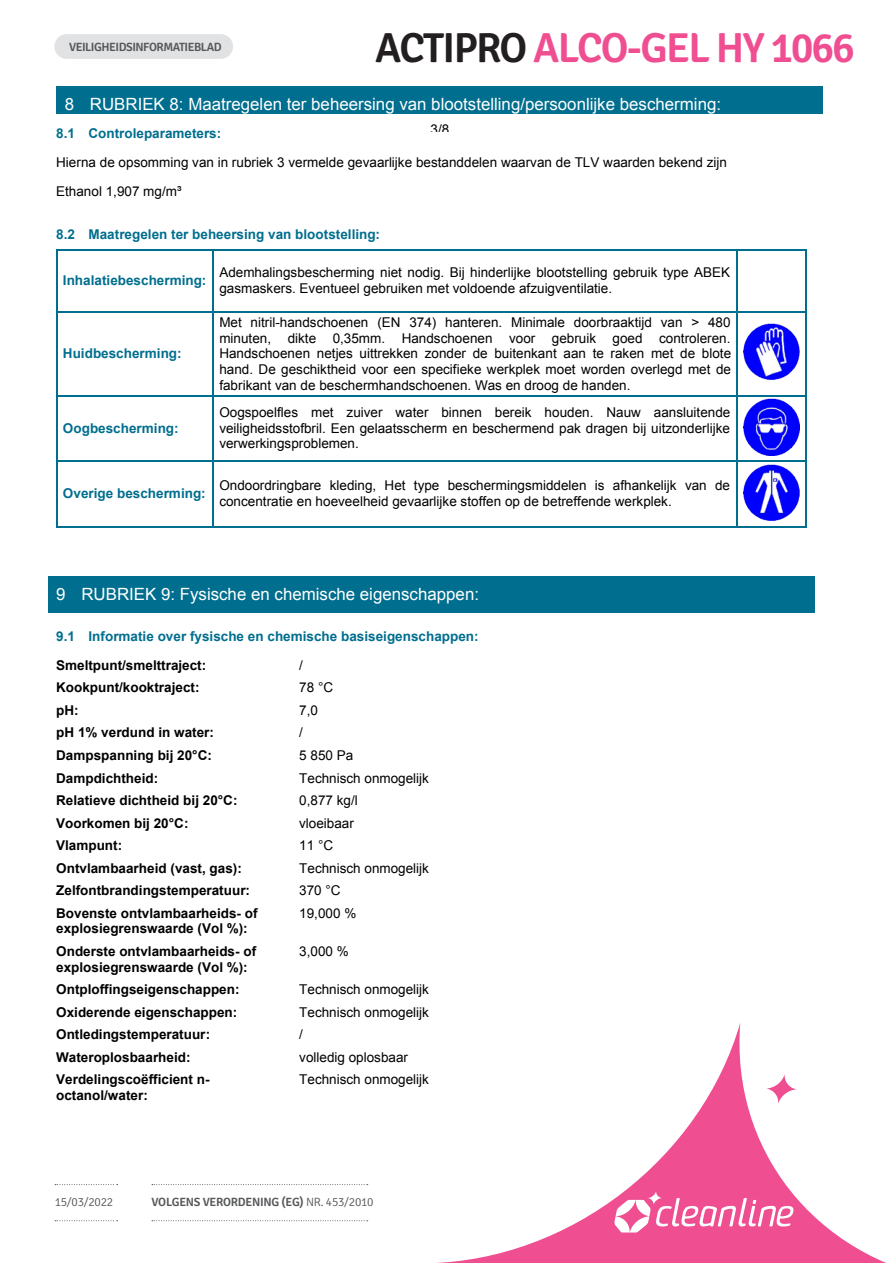
<style>
.page{position:relative;width:893px;height:1263px;background:#fff}
.page>*{position:absolute;margin:0;border:0;box-sizing:border-box;transform-origin:0 0}
.t1{font:600 42px "Signika";letter-spacing:-.04em;color:#ef4e91}
.t2{font:16.8px "Arial";color:#fff}
.t3{font:13.5px/15.8px "Arial";color:#000}
.t4{font:700 13.5px/15.8px "Arial";color:#000}
.t5{font:700 13.5px/29.2px "Arial";color:#006e8e}
.t6{font:600 12px "Signika";letter-spacing:-.02em;color:#57585a}
.t7{font:600 12px "Signika";letter-spacing:-.04em;color:#57585a}
.t8{font:300 12px "Signika";letter-spacing:-.02em;color:#57585a}
.s1{color:#231f20}
.s2{font-weight:700;color:#006e8e}
.s3{color:#000}
.s4{font-weight:300}
.s5{font-weight:400}
</style>
<div class="page">
<svg style="left:152px;top:1220px;width:216px;height:1px"></svg>
<svg style="left:152px;top:1184px;width:216px;height:1px"></svg>
<svg style="left:55px;top:1220px;width:63px;height:1px"></svg>
<svg style="left:55px;top:1184px;width:63px;height:1px"></svg>
<svg style="left:436px;top:1023px;width:450px;height:240px"></svg>
<svg style="left:766px;top:1074px;width:31px;height:30px"></svg>
<svg style="left:614px;top:1191px;width:180px;height:41px"></svg>
<div style="left:54px;top:34px;width:179px;height:25px;background:#e1e2e4;border-radius:12px"></div>
<hr style="left:56px;top:249px;width:158px;height:1px;background:#006e8e">
<hr style="left:56px;top:249px;width:1px;height:63px;background:#006e8e">
<hr style="left:213px;top:249px;width:525px;height:1px;background:#006e8e">
<hr style="left:213px;top:249px;width:1px;height:63px;background:#006e8e">
<hr style="left:737px;top:249px;width:70px;height:1px;background:#006e8e">
<hr style="left:737px;top:249px;width:1px;height:63px;background:#006e8e">
<hr style="left:805px;top:249px;width:2px;height:63px;background:#006e8e">
<hr style="left:56px;top:311px;width:158px;height:1px;background:#006e8e">
<hr style="left:56px;top:311px;width:1px;height:86px;background:#006e8e">
<hr style="left:213px;top:311px;width:525px;height:1px;background:#006e8e">
<hr style="left:213px;top:311px;width:1px;height:86px;background:#006e8e">
<hr style="left:737px;top:311px;width:70px;height:1px;background:#006e8e">
<hr style="left:737px;top:311px;width:1px;height:86px;background:#006e8e">
<hr style="left:805px;top:311px;width:2px;height:86px;background:#006e8e">
<hr style="left:56px;top:395px;width:158px;height:2px;background:#006e8e">
<hr style="left:56px;top:395px;width:1px;height:67px;background:#006e8e">
<hr style="left:213px;top:395px;width:525px;height:2px;background:#006e8e">
<hr style="left:213px;top:395px;width:1px;height:67px;background:#006e8e">
<hr style="left:737px;top:395px;width:70px;height:2px;background:#006e8e">
<hr style="left:737px;top:395px;width:1px;height:67px;background:#006e8e">
<hr style="left:805px;top:395px;width:2px;height:67px;background:#006e8e">
<hr style="left:56px;top:461px;width:158px;height:1px;background:#006e8e">
<hr style="left:56px;top:526px;width:158px;height:1px;background:#006e8e">
<hr style="left:56px;top:461px;width:1px;height:66px;background:#006e8e">
<hr style="left:213px;top:461px;width:525px;height:1px;background:#006e8e">
<hr style="left:213px;top:526px;width:525px;height:1px;background:#006e8e">
<hr style="left:213px;top:461px;width:1px;height:66px;background:#006e8e">
<hr style="left:737px;top:461px;width:70px;height:1px;background:#006e8e">
<hr style="left:737px;top:526px;width:70px;height:1px;background:#006e8e">
<hr style="left:737px;top:461px;width:1px;height:66px;background:#006e8e">
<hr style="left:805px;top:461px;width:2px;height:66px;background:#006e8e">
<div style="left:48px;top:577px;width:766px;height:36px;background:#006e8e"></div>
<img style="left:744px;top:323px;width:56px;height:57px">
<img style="left:744px;top:399px;width:56px;height:56px">
<img style="left:744px;top:464px;width:56px;height:56px">
<div style="left:57px;top:86px;width:766px;height:27px;background:#006e8e"></div>
<p class="t3" style="left:66px;top:38px;width:258px">Desinfecterende gel voor o.m. voedingsind</p>
<p class="t7" style="left:69px;top:40px;width:154px">VEILIGHEIDSINFORMATIEBLAD</p>
<h1 class="t1" style="left:375px;top:23px;width:481px"><span class="s1">ACTIPRO</span> ALCO-GEL HY 1066</h1>
<p class="t2" style="left:65px;top:93px;width:658px">8 RUBRIEK 8: Maatregelen ter beheersing van blootstelling/persoonlijke bescherming:</p>
<p class="t3" style="left:431px;top:122px;width:20px">3/8</p>
<p class="t3" style="left:56px;top:119px;width:672px;line-height:29.2px"><span class="s2">8.1 Controleparameters:<br></span>Hierna de opsomming van in rubriek 3 vermelde gevaarlijke bestanddelen waarvan de TLV waarden bekend zijn<br>Ethanol 1,907 mg/m³</p>
<p class="t5" style="left:56px;top:220px;width:325px">8.2 Maatregelen ter beheersing van blootstelling:</p>
<p class="t5" style="left:63px;top:266px;width:145px">Inhalatiebescherming:</p>
<p class="t3" style="left:219px;top:265px;width:512px">Ademhalingsbescherming niet nodig. Bij hinderlijke blootstelling gebruik type ABEK gasmaskers. Eventueel gebruiken met voldoende afzuigventilatie.</p>
<p class="t5" style="left:63px;top:339px;width:120px">Huidbescherming:</p>
<p class="t5" style="left:63px;top:414px;width:117px">Oogbescherming:</p>
<p class="t3" style="left:219px;top:314px;width:513px;text-align:justify">Met nitril-handschoenen (EN 374) hanteren. Minimale doorbraaktijd van &gt; 480 minuten, dikte 0,35mm. Handschoenen voor gebruik goed controleren.<br>Handschoenen netjes uittrekken zonder de buitenkant aan te raken met de blote hand. De geschiktheid voor een specifieke werkplek moet worden overlegd met de fabrikant van de beschermhandschoenen. Was en droog de handen.</p>
<p class="t3" style="left:219px;top:404px;width:513px;text-align:justify">Oogspoelfles met zuiver water binnen bereik houden. Nauw aansluitende veiligheidsstofbril. Een gelaatsscherm en beschermend pak dragen bij uitzonderlijke verwerkingsproblemen.</p>
<p class="t5" style="left:63px;top:479px;width:144px">Overige bescherming:</p>
<p class="t3" style="left:219px;top:477px;width:512px">Ondoordringbare kleding, Het type beschermingsmiddelen is afhankelijk van de concentratie en hoeveelheid gevaarlijke stoffen op de betreffende werkplek.</p>
<p class="t2" style="left:56px;top:583px;width:424px">9 RUBRIEK 9: Fysische en chemische eigenschappen:</p>
<p class="t5" style="left:56px;top:622px;width:424px">9.1 Informatie over fysische en chemische basiseigenschappen:<br><span class="s3">Smeltpunt/smelttraject:</span></p>
<p class="t3" style="left:299px;top:657px;width:5px">/</p>
<p class="t4" style="left:56px;top:680px;width:145px">Kookpunt/kooktraject:</p>
<p class="t3" style="left:299px;top:680px;width:35px">78 °C</p>
<p class="t4" style="left:56px;top:703px;width:24px">pH:</p>
<p class="t3" style="left:299px;top:702px;width:20px">7,0</p>
<p class="t4" style="left:56px;top:725px;width:159px">pH 1% verdund in water:</p>
<p class="t3" style="left:299px;top:725px;width:5px">/</p>
<p class="t4" style="left:56px;top:748px;width:157px">Dampspanning bij 20°C:</p>
<p class="t3" style="left:299px;top:747px;width:56px">5 850 Pa</p>
<p class="t4" style="left:56px;top:770px;width:104px">Dampdichtheid:</p>
<p class="t3" style="left:299px;top:770px;width:131px">Technisch onmogelijk</p>
<p class="t4" style="left:56px;top:793px;width:183px">Relatieve dichtheid bij 20°C:</p>
<p class="t3" style="left:299px;top:792px;width:60px">0,877 kg/l</p>
<p class="t4" style="left:56px;top:815px;width:134px">Voorkomen bij 20°C:</p>
<p class="t3" style="left:299px;top:815px;width:56px">vloeibaar</p>
<p class="t4" style="left:56px;top:838px;width:68px">Vlampunt:</p>
<p class="t3" style="left:299px;top:837px;width:35px">11 °C</p>
<p class="t4" style="left:56px;top:860px;width:187px">Ontvlambaarheid (vast, gas):</p>
<p class="t3" style="left:299px;top:860px;width:131px">Technisch onmogelijk</p>
<p class="t4" style="left:56px;top:883px;width:195px">Zelfontbrandingstemperatuur:</p>
<p class="t3" style="left:299px;top:882px;width:43px">370 °C</p>
<p class="t4" style="left:56px;top:905px;width:203px">Bovenste ontvlambaarheids- of explosiegrenswaarde (Vol %):</p>
<p class="t3" style="left:299px;top:905px;width:59px">19,000 %</p>
<p class="t4" style="left:56px;top:943px;width:201px">Onderste ontvlambaarheids- of explosiegrenswaarde (Vol %):</p>
<p class="t3" style="left:299px;top:943px;width:51px">3,000 %</p>
<p class="t4" style="left:56px;top:982px;width:185px">Ontploffingseigenschappen:</p>
<p class="t3" style="left:299px;top:981px;width:131px">Technisch onmogelijk</p>
<p class="t4" style="left:56px;top:1004px;width:183px">Oxiderende eigenschappen:</p>
<p class="t3" style="left:299px;top:1004px;width:131px">Technisch onmogelijk</p>
<p class="t4" style="left:56px;top:1027px;width:155px">Ontledingstemperatuur:</p>
<p class="t3" style="left:299px;top:1026px;width:5px">/</p>
<p class="t4" style="left:56px;top:1049px;width:136px">Wateroplosbaarheid:</p>
<p class="t3" style="left:299px;top:1049px;width:110px">volledig oplosbaar</p>
<p class="t4" style="left:56px;top:1072px;width:155px">Verdelingscoëfficient n&shy;octanol/water:</p>
<p class="t3" style="left:299px;top:1071px;width:131px">Technisch onmogelijk</p>
<p class="t6" style="left:152px;top:1195px;width:223px">VOLGENS VERORDENING (EG) <span class="s4">NR. 453/2010</span></p>
<p class="t8" style="left:55px;top:1196px;width:60px">15/03/2022</p>
<p class="t4" style="left:56px;top:1200px;width:278px">Verdampingssnelheid (n-BuAc = 1): <span class="s5">2,000</span></p>
</div>
